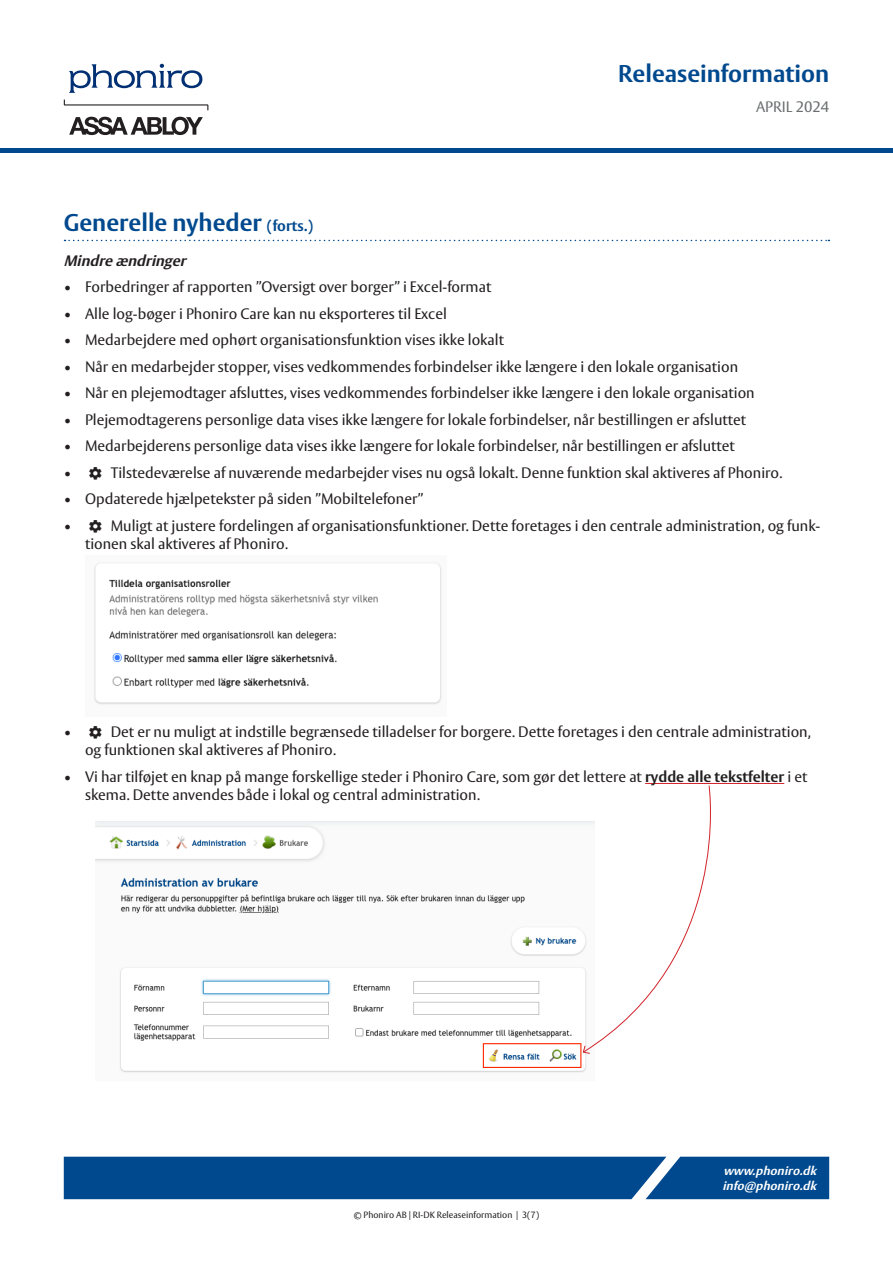
<style>
.page{position:relative;width:893px;height:1263px;background:#fff}
.page>*{position:absolute;margin:0;border:0;box-sizing:border-box;transform-origin:0 0}
.Header_1_DK{font:700 24px "ASSA Vesta";color:#01498e}
.t1{font:15px/18px "ASSA Vesta";color:#231f20}
.Body_DK{font:italic 700 15px "ASSA Vesta";color:#231f20}
.t2{font:15px "ASSA Vesta";color:#6b6f70}
.t3{font:italic 700 12px/14.4px "ASSA Vesta";color:#fff}
.t4{font:9px "ASSA Vesta";color:#231f20}
.s1{font-size:15px}
.s2{font-family:"Phont"}
.s3{font-weight:700}
</style>
<div class="page">
<div style="left:64px;top:1157px;width:765px;height:42px;background:#01498e"></div>
<svg style="left:69px;top:117px;width:134px;height:18px"></svg>
<svg style="left:69px;top:64px;width:133px;height:29px"></svg>
<svg style="left:64px;top:100px;width:144px;height:10px"></svg>
<hr style="left:0;top:149px;width:893px;height:4px;background:#01498e">
<svg style="left:65px;top:240px;width:764px;height:1px"></svg>
<hr style="left:645px;top:783px;width:139px;height:1px;background:#d1232a">
<img style="left:94px;top:562px;width:348px;height:143px">
<img style="left:95px;top:821px;width:492px;height:252px">
<svg style="left:583px;top:785px;width:128px;height:269px"></svg>
<h1 class="Header_1_DK" style="left:618px;top:59px;width:212px">Releaseinformation</h1>
<p class="t2" style="left:756px;top:98px;width:75px">APRIL 2024</p>
<p class="Header_1_DK" style="left:64px;top:208px;width:251px">Generelle nyheder <span class="s1">(forts.)</span></p>
<p class="Body_DK" style="left:64px;top:251px;width:128px">Mindreændringer</p>
<p class="t1" style="left:64px;top:279px;width:429px">• Forbedringer af rapporten ”Oversigt over borger” i Excel-format</p>
<p class="t1" style="left:64px;top:305px;width:385px">• Alle log-bøger i Phoniro Care kan nu eksporteres til Excel</p>
<p class="t1" style="left:64px;top:332px;width:442px">• Medarbejdere med ophørt organisationsfunktion vises ikke lokalt</p>
<p class="t1" style="left:64px;top:358px;width:676px">• Når en medarbejder stopper, vises vedkommendes forbindelser ikke længere i den lokale organisation</p>
<p class="t1" style="left:64px;top:385px;width:692px">• Når en plejemodtager afsluttes, vises vedkommendes forbindelser ikke længere i den lokale organisation</p>
<p class="t1" style="left:64px;top:411px;width:684px">• Plejemodtagerens personlige data vises ikke længere for lokale forbindelser, når bestillingen er afsluttet</p>
<p class="t1" style="left:64px;top:438px;width:673px">• Medarbejderens personlige data vises ikke længere for lokale forbindelser, når bestillingen er afsluttet</p>
<p class="t1" style="left:64px;top:464px;width:720px">• <span class="s2">COG</span> Tilstedeværelse af nuværende medarbejder vises nu også lokalt. Denne funktion skal aktiveres af Phoniro.</p>
<p class="t1" style="left:64px;top:491px;width:361px">• Opdaterede hjælpetekster på siden ”Mobiltelefoner”</p>
<p class="t1" style="left:85px;top:517px;width:737px;text-indent:-21px">• <span class="s2">COG</span> Muligt at justere fordelingen af organisationsfunktioner. Dette foretages i den centrale administration, og funk&shy;tionen skal aktiveres af Phoniro.</p>
<p class="t1" style="left:85px;top:724px;width:727px;text-indent:-21px">• <span class="s2">COG</span> Det er nu muligt at indstille begrænsede tilladelser for borgere. Dette foretages i den centrale administration, og funktionen skal aktiveres af Phoniro.</p>
<p class="t1" style="left:85px;top:768px;width:724px;text-indent:-21px">• Vi har tilføjet en knap på mange forskellige steder i Phoniro Care, som gør det lettere at <span class="s3">rydde alle tekstfelter</span> i et skema. Dette anvendes både i lokal og central administration.</p>
<p class="t4" style="left:354px;top:1209px;width:187px">© Phoniro AB | RI-DK Releaseinformation | 3(7)</p>
<p class="t3" style="left:722px;top:1164px;width:99px">www.phoniro.dk info@phoniro.dk</p>
</div>
